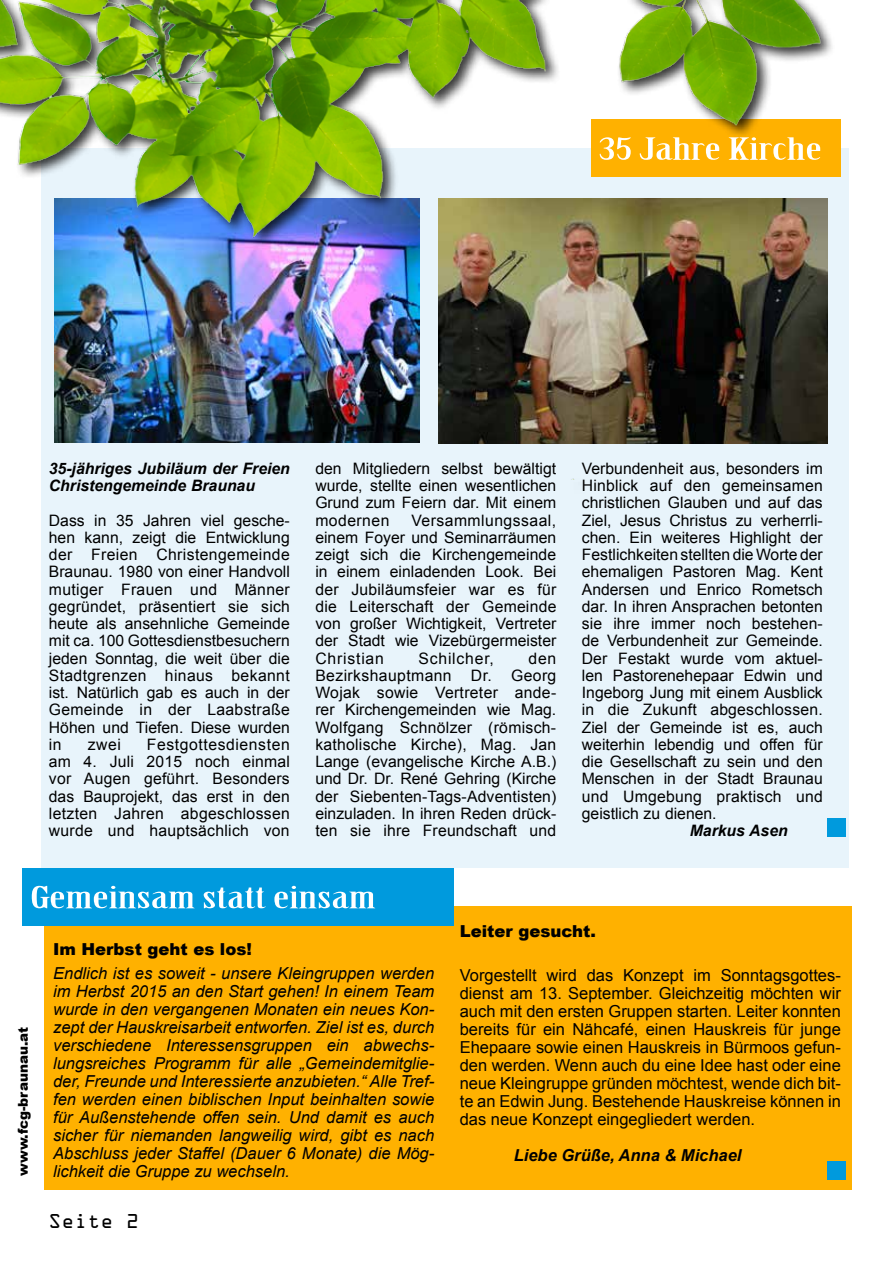
<style>
.page{position:relative;width:893px;height:1263px;background:#fff}
.page>*{position:absolute;margin:0;border:0;box-sizing:border-box;transform-origin:0 0}
.t1{font:30px "Birch Std";color:#fff;scale:2 1}
.t2{font:18px "OCRA Std";color:#000}
.t3{font:italic 16.5px/18px "Arial";color:#000;text-align:justify}
.t4{font:16.5px/18px "Arial";color:#000;text-align:justify}
.t5{font:900 16.5px "Arial";color:#000}
.t6{font:italic 700 16.5px "Arial";color:#000}
.t7{font:15.75px/17.2px "Arial";color:#000;text-align:justify}
.t8{font:italic 700 15.75px/17.2px "Arial";color:#000}
.t9{font:15.75px "Arial";letter-spacing:.05em;color:#000}
.t10{font:900 13.5px "Arial";color:#000}
</style>
<div class="page">
<div style="left:41px;top:148px;width:808px;height:720px;background:#e8f4fb"></div>
<div style="left:828px;top:819px;width:18px;height:18px;background:#009add"></div>
<div style="left:44px;top:906px;width:807px;height:284px;background:#ffb100"></div>
<div style="left:23px;top:868px;width:431px;height:58px;background:#009add"></div>
<div style="left:0;top:0;width:836px;height:496px;background:#e8f4fb"></div>
<img style="left:0;top:0;width:841px;height:479px">
<div style="left:828px;top:1161px;width:18px;height:18px;background:#009add"></div>
<h1 class="t1" style="left:599px;top:132px;width:113px">35 Jahre Kirche</h1>
<p class="t8" style="left:49px;top:460px;width:242px">35-jähriges Jubiläum der Freien<br>Christengemeinde Braunau</p>
<p class="t7" style="left:49px;top:512px;width:243px">Dass in 35 Jahren viel gesche&shy;hen kann, zeigt die Entwicklung der Freien Christengemeinde Braunau. 1980 von einer Handvoll mutiger Frauen und Männer gegründet, präsentiert sie sich heute als ansehnliche Gemeinde mit ca. 100 Gottesdienstbesuchern jeden Sonntag, die weit über die Stadtgrenzen hinaus bekannt ist. Natürlich gab es auch in der Gemeinde in der Laabstraße Höhen und Tiefen. Diese wurden in</p>
<p class="t7" style="left:49px;top:736px;width:243px;text-indent:98px">Festgottesdiensten am 4. Juli 2015 noch einmal vor Augen geführt. Besonders das Bauprojekt, das erst in den letzten Jahren abgeschlossen wurde und hauptsächlich von</p>
<p class="t7" style="left:88px;top:736px;width:35px">zwei</p>
<p class="t7" style="left:315px;top:460px;width:242px">den Mitgliedern selbst bewältigt wurde, stellte einen wesentlichen Grund zum Feiern dar. Mit einem modernen</p>
<p class="t7" style="left:315px;top:512px;width:243px;text-indent:96px">Versammlungssaal, einem Foyer und Seminarräumen zeigt sich die Kirchengemeinde in einem einladenden Look. Bei der Jubiläumsfeier war es für die Leiterschaft der Gemeinde von großer Wichtigkeit, Vertreter der Stadt wie Vizebürgermeister Christian</p>
<p class="t9" style="left:418px;top:648px;width:77px">Schilcher,</p>
<p class="t7" style="left:315px;top:650px;width:243px;text-indent:213px">den Bezirkshauptmann Dr. Georg Wojak sowie Vertreter ande&shy;rer Kirchengemeinden wie Mag.<br>Wolfgang Schnölzer (römisch&shy;katholische Kirche), Mag. Jan Lange (evangelische Kirche A.B.) und Dr. Dr. René Gehring (Kirche der Siebenten-Tags-Adventisten) einzuladen. In ihren Reden drück&shy;ten sie ihre Freundschaft und</p>
<p class="t7" style="left:582px;top:460px;width:243px">Verbundenheit aus, besonders im Hinblick auf den gemeinsamen christlichen Glauben und auf das Ziel, Jesus Christus zu verherrli&shy;chen. Ein weiteres Highlight der Festlichkeiten stellten die Worte der ehemaligen Pastoren Mag. Kent Andersen und Enrico Rometsch dar. In ihren Ansprachen betonten sie ihre immer noch bestehen&shy;de Verbundenheit zur Gemeinde.<br>Der Festakt wurde vom aktuel&shy;len Pastorenehepaar Edwin und Ingeborg Jung mit einem Ausblick in die Zukunft abgeschlossen.<br>Ziel der Gemeinde ist es, auch weiterhin lebendig und offen für die Gesellschaft zu sein und den Menschen in der Stadt Braunau und Umgebung praktisch und geistlich zu dienen.</p>
<p class="t8" style="left:690px;top:822px;width:99px">Markus Asen</p>
<h1 class="t1" style="left:30px;top:880px;width:174px">Gemeinsam statt einsam</h1>
<p class="t5" style="left:53px;top:937px;width:200px">Im Herbst geht es los!</p>
<p class="t3" style="left:53px;top:965px;width:383px">Endlich ist es soweit - unsere Kleingruppen werden im Herbst 2015 an den Start gehen! In einem Team wurde in den vergangenen Monaten ein neues Kon&shy;zept der Hauskreisarbeit entworfen. Ziel ist es, durch verschiedene Interessensgruppen ein abwechs&shy;lungsreiches Programm für alle „Gemeindemitglie&shy;der, Freunde und Interessierte anzubieten.“ Alle Tref&shy;fen werden einen biblischen Input beinhalten sowie für Außenstehende offen sein. Und damit es auch sicher für niemanden langweilig wird, gibt es nach Abschluss jeder Staffel (Dauer 6 Monate) die Mög&shy;lichkeit die Gruppe zu wechseln.</p>
<p class="t10" style="left:13px;top:1176px;width:150px;rotate:-90deg">www.fcg-braunau.at</p>
<p class="t2" style="left:49px;top:1213px;width:92px">Seite 2</p>
<p class="t5" style="left:460px;top:919px;width:138px">Leiter gesucht.</p>
<p class="t4" style="left:460px;top:966px;width:383px">Vorgestellt wird das Konzept im Sonntagsgottes&shy;dienst am 13. September. Gleichzeitig möchten wir auch mit den ersten Gruppen starten. Leiter konnten bereits für ein Nähcafé, einen Hauskreis für junge Ehepaare sowie einen Hauskreis in Bürmoos gefun&shy;den werden. Wenn auch du eine Idee hast oder eine neue Kleingruppe gründen möchtest, wende dich bit&shy;te an Edwin Jung. Bestehende Hauskreise können in das neue Konzept eingegliedert werden.</p>
<p class="t6" style="left:514px;top:1144px;width:229px">Liebe Grüße, Anna &amp; Michael</p>
</div>
